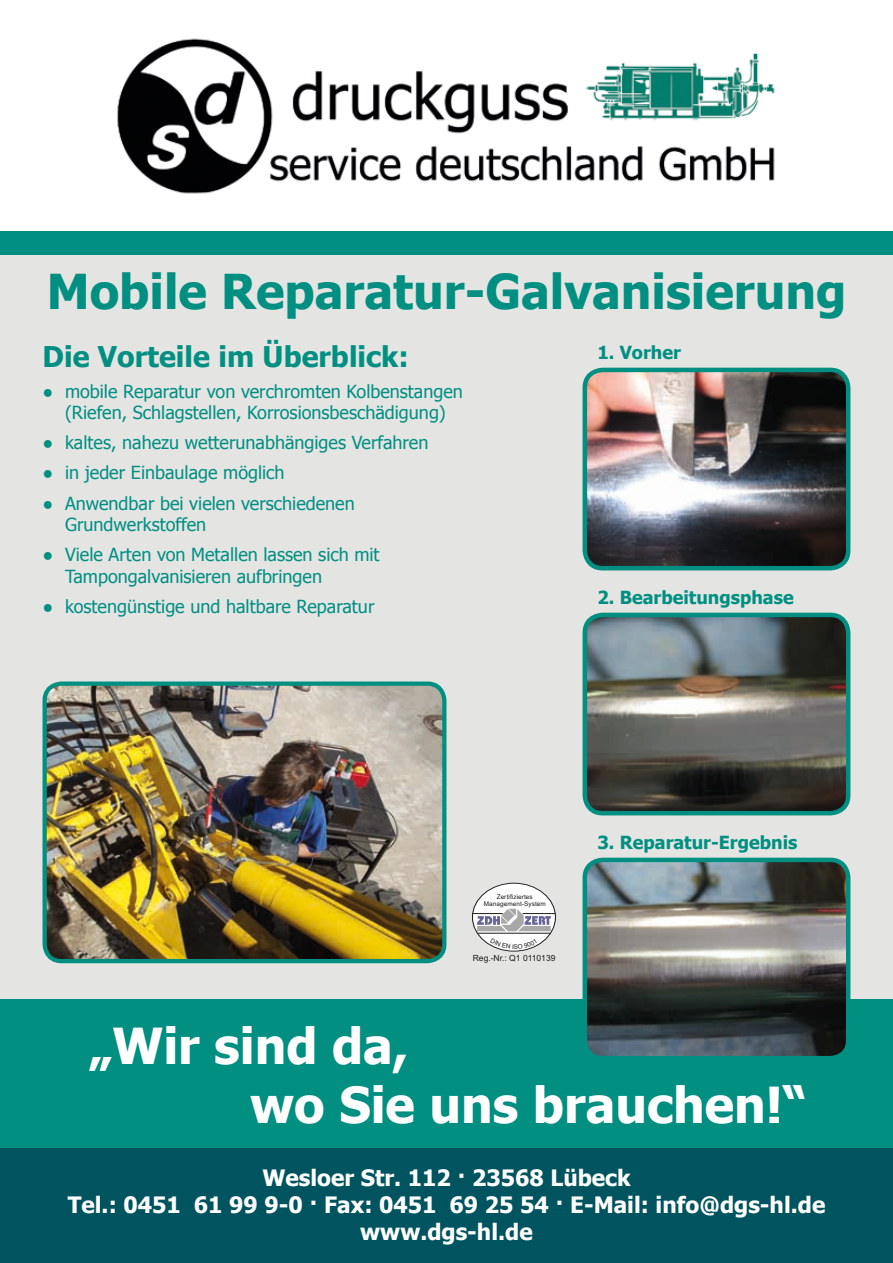
<style>
.page{position:relative;width:893px;height:1263px;background:#fff}
.page>*{position:absolute;margin:0;border:0;box-sizing:border-box;transform-origin:0 0}
.t1{font:700 49.5px/59.4px "Tahoma";color:#fff}
.t2{font:700 48px "Tahoma";color:#008f81}
.t3{font:700 28.5px "Tahoma";color:#008f81}
.t4{font:700 22.5px/27px "Tahoma";color:#fff;text-align:center}
.t5{font:18px/21.6px "Tahoma";color:#008f81}
.t6{font:700 18px "Tahoma";color:#008f81}
.t7{font:8.55px "Arial";color:#1d1d1b}
.t8{font:6.45px/6.4px "Arial";letter-spacing:.015em;color:#1d1d1b;text-align:center}
</style>
<div class="page">
<div style="left:0;top:243px;width:893px;height:1020px;background:#e4e4e3"></div>
<div style="left:0;top:999px;width:893px;height:150px;background:#008f81"></div>
<div style="left:0;top:232px;width:893px;height:23px;background:#008f81"></div>
<div style="left:0;top:1149px;width:893px;height:114px;background:#00545f"></div>
<img style="left:585px;top:370px;width:263px;height:198px">
<div style="left:583px;top:368px;width:267px;height:202px;border:4px solid #008f81;border-radius:18px"></div>
<img style="left:585px;top:615px;width:263px;height:198px">
<div style="left:583px;top:613px;width:267px;height:202px;border:4px solid #008f81;border-radius:18px"></div>
<img style="left:45px;top:686px;width:399px;height:275px">
<div style="left:43px;top:681px;width:403px;height:282px;border:4px solid #008f81;border-radius:17px"></div>
<img style="left:585px;top:860px;width:263px;height:195px">
<div style="left:583px;top:858px;width:267px;height:202px;border:4px solid #008f81;border-radius:18px"></div>
<img style="left:117px;top:38px;width:658px;height:156px">
<div style="left:472px;top:883px;width:83px;height:68px;background:#fff;border-radius:50%"></div>
<div style="left:472px;top:883px;width:84px;height:68px;border:1px solid #1d1d1b;border-radius:50%"></div>
<svg style="left:477px;top:909px;width:74px;height:22px"></svg>
<hr style="left:473px;top:913px;width:30px;height:1px;background:#1d1d1b">
<hr style="left:523px;top:913px;width:32px;height:1px;background:#1d1d1b">
<hr style="left:477px;top:933px;width:73px;height:1px;background:#1d1d1b">
<svg style="left:490px;top:943px;width:47px;height:6px"></svg>
<h2 class="t2" style="left:47px;top:258px;width:801px">Mobile Reparatur-Galvanisierung</h2>
<h3 class="t3" style="left:43px;top:337px;width:368px">Die Vorteile im Überblick:</h3>
<p class="t6" style="left:597px;top:340px;width:85px">1. Vorher</p>
<p class="t5" style="left:43px;top:379px;width:422px;text-align:center">● mobile Reparatur von verchromten Kolbenstangen (Riefen, Schlagstellen, Korrosionsbeschädigung)</p>
<p class="t5" style="left:43px;top:431px;width:387px">● kaltes, nahezu wetterunabhängiges Verfahren</p>
<p class="t5" style="left:43px;top:461px;width:244px">● in jeder Einbaulage möglich</p>
<p class="t5" style="left:65px;top:491px;width:291px;text-indent:-22px">● Anwendbar bei vielen verschiedenen<br>Grundwerkstoffen</p>
<p class="t5" style="left:65px;top:543px;width:316px;text-indent:-22px">● Viele Arten von Metallen lassen sich mit<br>Tampongalvanisieren aufbringen</p>
<p class="t5" style="left:43px;top:595px;width:333px">● kostengünstige und haltbare Reparatur</p>
<p class="t6" style="left:597px;top:585px;width:198px">2. Bearbeitungsphase</p>
<p class="t8" style="left:484px;top:894px;width:64px">Zertifiziertes<br>Management-System</p>
<p class="t7" style="left:473px;top:955px;width:84px">Reg.-Nr.: Q1 0110139</p>
<p class="t6" style="left:597px;top:830px;width:201px">3. Reparatur-Ergebnis</p>
<h1 class="t1" style="left:250px;top:1013px;width:558px;text-indent:-162px">„Wir sind da,<br>wo Sie uns brauchen!“</h1>
<p class="t4" style="left:68px;top:1162px;width:759px">Wesloer Str. 112 · 23568 Lübeck<br>Tel.: 0451 61 99 9-0 · Fax: 0451 69 25 54 · E-Mail: info@dgs-hl.de www.dgs-hl.de</p>
</div>
